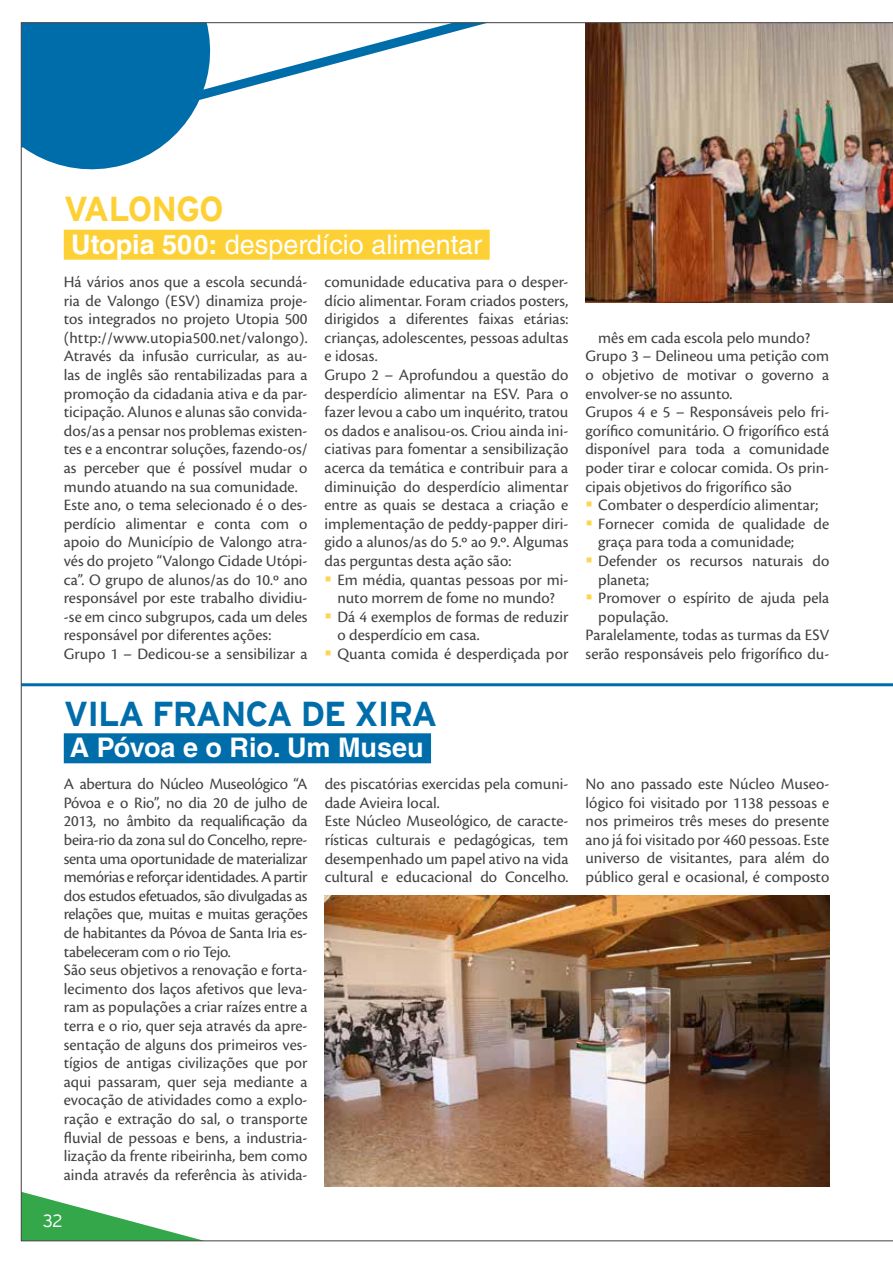
<style>
.page{position:relative;width:893px;height:1263px;background:#fff}
.page>*{position:absolute;margin:0;border:0;box-sizing:border-box;transform-origin:0 0}
.t1{font:700 34.5px "Interstate";color:#006dab}
.t2{font:700 34.5px "Interstate";letter-spacing:-.03em;color:#fdd135}
.t3{font:27px "Helvetica LT Std";color:#fff}
.t4{font:700 27px "Helvetica LT Std";color:#fff}
.t5{font:300 18px "Interstate";color:#fff}
.t6{font:16.5px/18.6px "Cronos Pro";color:#414042}
.s1{font-weight:700}
.s2{color:#fdd54f}
</style>
<div class="page">
<img style="left:20px;top:22px;width:873px;height:1220px">
<h1 class="t2" style="left:64px;top:190px;width:162px">VALONGO</h1>
<h2 class="t3" style="left:71px;top:229px;width:412px"><span class="s1">Utopia 500:</span> desperdício alimentar</h2>
<p class="t6" style="left:64px;top:273px;width:245px">Há vários anos que a escola secundá‑ ria de Valongo (ESV) dinamiza proje‑ tos integrados no projeto Utopia 500 (http://www.utopia500.net/valongo).<br>Através da infusão curricular, as au‑ las de inglês são rentabilizadas para a promoção da cidadania ativa e da par‑ ticipação. Alunos e alunas são convida‑ dos/as a pensar nos problemas existen‑ tes e a encontrar soluções, fazendo‑os/ as perceber que é possível mudar o mundo atuando na sua comunidade.<br>Este ano, o tema selecionado é o des‑ perdício alimentar e conta com o apoio do Município de Valongo atra‑ vés do projeto “Valongo Cidade Utópi‑ ca”. O grupo de alunos/as do 10.º ano responsável por este trabalho dividiu-‑se em cinco subgrupos, cada um deles responsável por diferentes ações:<br>Grupo 1 – Dedicou‑se a sensibilizar a</p>
<p class="t6" style="left:325px;top:273px;width:245px">comunidade educativa para o desper‑ dício alimentar. Foram criados posters, dirigidos a diferentes faixas etárias: crianças, adolescentes, pessoas adultas e idosas.<br>Grupo 2 – Aprofundou a questão do desperdício alimentar na ESV. Para o fazer levou a cabo um inquérito, tratou os dados e analisou‑os. Criou ainda ini‑ ciativas para fomentar a sensibilização acerca da temática e contribuir para a diminuição do desperdício alimentar entre as quais se destaca a criação e implementação de peddy‑papper diri‑ gido a alunos/as do 5.º ao 9.º. Algumas das perguntas desta ação são:</p>
<p class="t6" style="left:325px;top:570px;width:245px;text-align:center"><span class="s2">▪</span> Em média, quantas pessoas por mi‑ nuto morrem de fome no mundo?</p>
<p class="t6" style="left:337px;top:607px;width:233px;text-indent:-13px"><span class="s2">▪</span> Dá 4 exemplos de formas de reduzir o desperdício em casa.</p>
<p class="t6" style="left:325px;top:645px;width:245px"><span class="s2">▪</span> Quanta comida é desperdiçada por</p>
<p class="t6" style="left:585px;top:328px;width:245px;text-indent:13px">mês em cada escola pelo mundo?<br>Grupo 3 – Delineou uma petição com o objetivo de motivar o governo a envolver‑se no assunto.<br>Grupos 4 e 5 – Responsáveis pelo fri‑ gorífico comunitário. O frigorífico está disponível para toda a comunidade poder tirar e colocar comida. Os prin‑ cipais objetivos do frigorífico são</p>
<p class="t6" style="left:585px;top:496px;width:235px"><span class="s2">▪</span> Combater o desperdício alimentar;</p>
<p class="t6" style="left:598px;top:514px;width:233px;text-indent:-13px"><span class="s2">▪</span> Fornecer comida de qualidade de graça para toda a comunidade;</p>
<p class="t6" style="left:598px;top:551px;width:233px;text-indent:-13px"><span class="s2">▪</span> Defender os recursos naturais do planeta;</p>
<p class="t6" style="left:585px;top:589px;width:245px"><span class="s2">▪</span> Promover o espírito de ajuda pela</p>
<p class="t6" style="left:598px;top:607px;width:72px">população.</p>
<p class="t6" style="left:585px;top:626px;width:245px">Paralelamente, todas as turmas da ESV</p>
<p class="t6" style="left:585px;top:644px;width:245px">serão responsáveis pelo frigorífico du‑</p>
<h1 class="t1" style="left:64px;top:694px;width:42px">VILA</h1>
<h1 class="t1" style="left:152px;top:694px;width:45px">FRANCA</h1>
<h1 class="t1" style="left:301px;top:694px;width:75px">DE XIRA</h1>
<h2 class="t4" style="left:70px;top:731px;width:355px">A Póvoa e o Rio. Um Museu</h2>
<p class="t6" style="left:64px;top:775px;width:245px">A abertura do Núcleo Museológico “A Póvoa e o Rio”, no dia 20 de julho de 2013, no âmbito da requalificação da beira‑rio da zona sul do Concelho, repre‑ senta uma oportunidade de materializar memórias e reforçar identidades. A partir dos estudos efetuados, são divulgadas as relações que, muitas e muitas gerações de habitantes da Póvoa de Santa Iria es‑ tabeleceram com o rio Tejo.<br>São seus objetivos a renovação e forta‑ lecimento dos laços afetivos que leva‑ ram as populações a criar raízes entre a terra e o rio, quer seja através da apre‑ sentação de alguns dos primeiros ves‑ tígios de antigas civilizações que por aqui passaram, quer seja mediante a evocação de atividades como a explo‑ ração e extração do sal, o transporte fluvial de pessoas e bens, a industria‑ lização da frente ribeirinha, bem como ainda através da referência às ativida‑</p>
<p class="t6" style="left:325px;top:775px;width:245px">des piscatórias exercidas pela comuni‑ dade Avieira local.<br>Este Núcleo Museológico, de caracte‑ rísticas culturais e pedagógicas, tem desempenhado um papel ativo na vida cultural e educacional do Concelho.</p>
<p class="t6" style="left:585px;top:775px;width:245px;text-align:justify">No ano passado este Núcleo Museo‑ lógico foi visitado por 1138 pessoas e nos primeiros três meses do presente ano já foi visitado por 460 pessoas. Este universo de visitantes, para além do público geral e ocasional, é composto</p>
<p class="t5" style="left:43px;top:1210px;width:21px">32</p>
</div>
